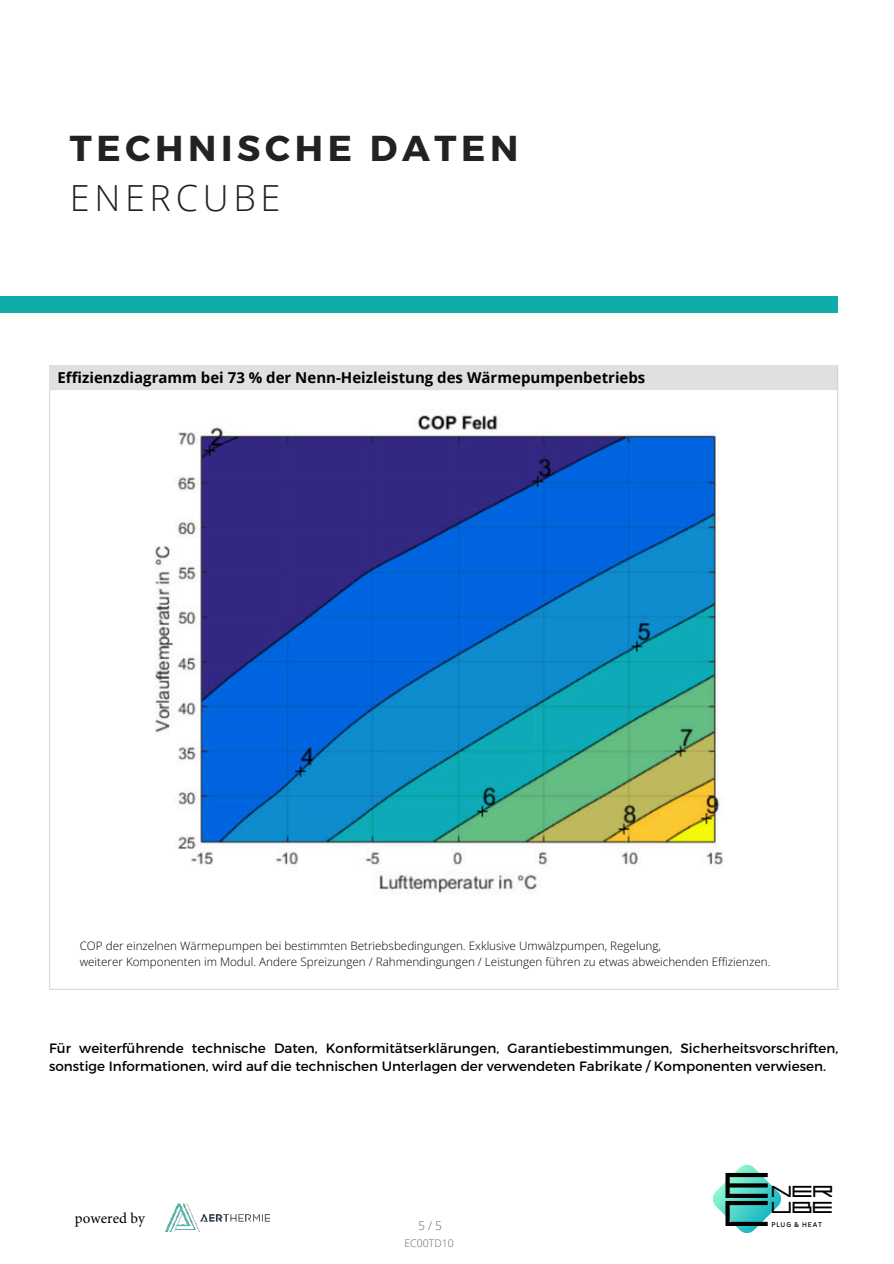
<style>
.page{position:relative;width:894px;height:1264px;background:#fff}
.page>*{position:absolute;margin:0;border:0;box-sizing:border-box;transform-origin:0 0}
.t1{font:700 36px "Montserrat";letter-spacing:.13em;color:#222}
.t2{font:300 36px "Open Sans";letter-spacing:.13em;color:#222}
.t3{font:35.7px "Celestia";color:#000}
.t4{font:15.9px/15.6px "Celestia";letter-spacing:-.05em;color:#000}
.t5{font:700 15px "Open Sans";color:#000}
.t6{font:15px "Minion Pro";color:#000}
.t7{font:13.5px/18px "Montserrat";color:#000}
.t8{font:300 12px "Open Sans";color:#62656a}
.t9{font:300 11.7px/15.6px "Open Sans";color:#000}
.t10{font:300 10.5px "Open Sans";color:#62656a}
.t11{font:600 6.15px "Biryani";letter-spacing:.135em;color:#000}
</style>
<div class="page">
<div style="left:0;top:296px;width:837px;height:17px;background:#0faca8"></div>
<svg style="left:712px;top:1164px;width:69px;height:69px"></svg>
<div style="left:49px;top:366px;width:788px;height:24px;background:#e0e0e0"></div>
<hr style="left:49px;top:390px;width:1px;height:598px;background:#e0e0e0">
<hr style="left:837px;top:366px;width:1px;height:622px;background:#e0e0e0">
<hr style="left:49px;top:988px;width:789px;height:1px;background:#e0e0e0">
<img style="left:154px;top:415px;width:570px;height:478px">
<img style="left:165px;top:1203px;width:104px;height:28px">
<h1 class="t1" style="left:70px;top:126px;width:450px">TECHNISCHE DATEN</h1>
<h1 class="t2" style="left:70px;top:173px;width:212px">ENERCUBE</h1>
<p class="t5" style="left:57px;top:367px;width:589px">Effizienzdiagramm bei 73 % der Nenn-Heizleistung des Wärmepumpenbetriebs</p>
<p class="t9" style="left:80px;top:937px;width:692px">COP der einzelnen Wärmepumpen bei bestimmten Betriebsbedingungen. Exklusive Umwälzpumpen, Regelung,<br>weiterer Komponenten im Modul. Andere Spreizungen / Rahmendingungen / Leistungen führen zu etwas abweichenden Effizienzen.</p>
<p class="t7" style="left:49px;top:1038px;width:790px">Für weiterführende technische Daten, Konformitätserklärungen, Garantiebestimmungen, Sicherheitsvorschriften, sonstige Informationen, wird auf die technischen Unterlagen der verwendeten Fabrikate / Komponenten verwiesen.</p>
<p class="t6" style="left:75px;top:1207px;width:71px">powered by</p>
<p class="t8" style="left:418px;top:1217px;width:26px">5 / 5</p>
<p class="t10" style="left:404px;top:1235px;width:51px">EC00TD10</p>
<h2 class="t3" style="left:722px;top:1163px;width:49px">E</h2>
<p class="t4" style="left:770px;top:1183px;width:64px">NER<br>UBE</p>
<p class="t11" style="left:771px;top:1220px;width:52px">PLUG &amp; HEAT</p>
<h2 class="t3" style="left:722px;top:1191px;width:49px">C</h2>
</div>
